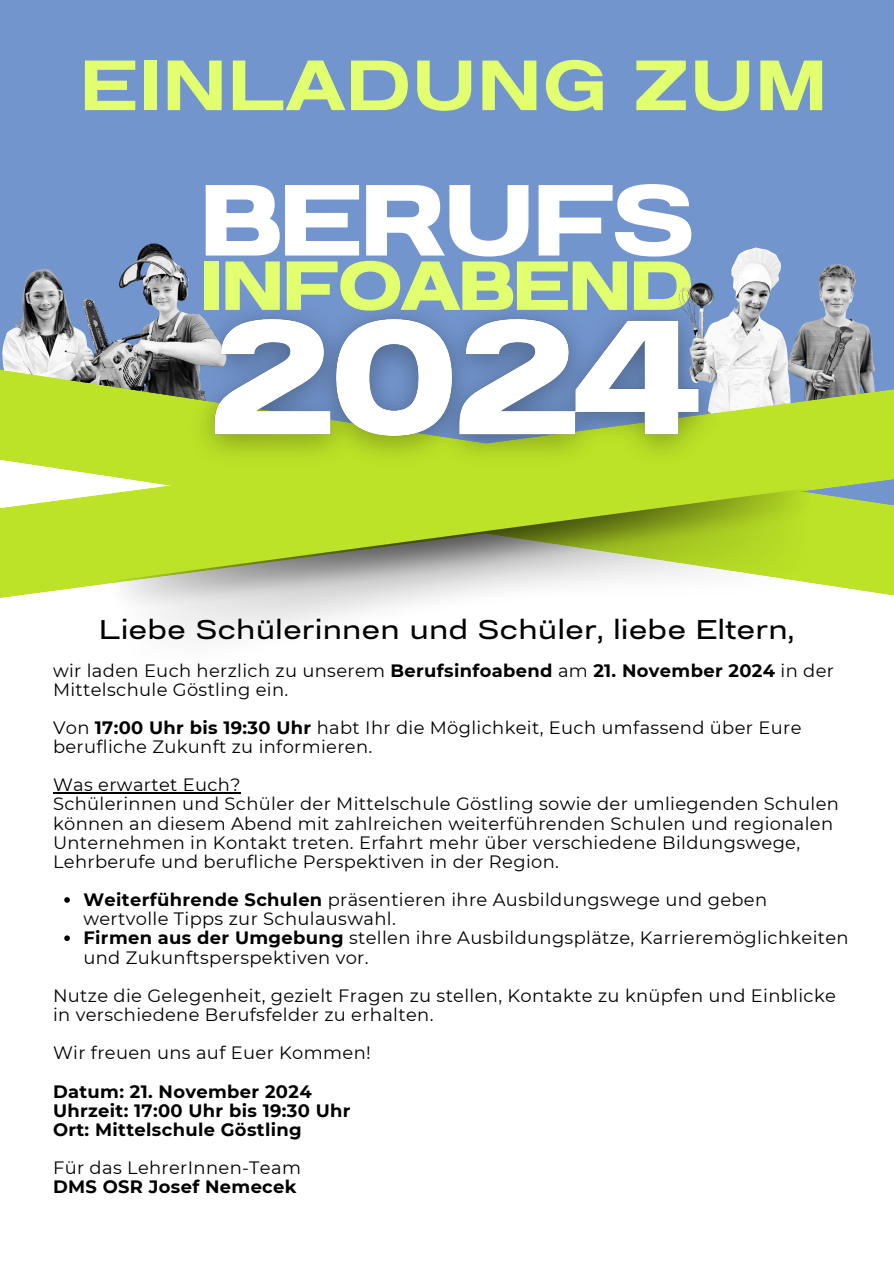
<style>
.page{position:relative;width:894px;height:1264px;background:#fff}
.page>*{position:absolute;margin:0;border:0;box-sizing:border-box;transform-origin:0 0}
.t1{font:700 expanded 100.65px "Prachason Neue";letter-spacing:-.045em;color:#fff}
.t2{font:600 expanded 70.8px "Prachason Neue";color:#e1ff6f}
.t3{font:700 expanded 69.15px "Prachason Neue";letter-spacing:-.045em;color:#e1ff6f}
.t4{font:expanded 27px "Prachason Neue";color:#000}
.t5{font:17.85px/19.2px "Montserrat";letter-spacing:.02em;color:#000}
.t6{font:700 17.85px/19.2px "Montserrat";letter-spacing:.02em;color:#000}
.s1{font-weight:700}
</style>
<div class="page">
<hr style="left:53px;top:792px;width:188px;height:1px;background:#000">
<svg style="left:64px;top:897px;width:6px;height:5px"></svg>
<svg style="left:64px;top:935px;width:6px;height:6px"></svg>
<div style="left:0;top:0;width:893px;height:284px;background:#7295cd"></div>
<img style="left:74px;top:215px;width:167px;height:148px">
<img style="left:0;top:219px;width:138px;height:144px">
<img style="left:655px;top:228px;width:93px;height:135px">
<img style="left:748px;top:226px;width:145px;height:137px">
<svg style="left:0;top:363px;width:893px;height:19px;background:#a2a89e"></svg>
<svg style="left:0;top:382px;width:893px;height:216px;background:#bedf45"></svg>
<img style="left:174px;top:284px;width:566px;height:199px">
<img style="left:107px;top:487px;width:723px;height:150px">
<p class="t2" style="left:79px;top:53px;width:749px">EINLADUNG ZUM</p>
<p class="t1" style="left:198px;top:175px;width:498px">BERUFS</p>
<p class="t3" style="left:199px;top:254px;width:497px">INFOABEND</p>
<p class="t4" style="left:99px;top:617px;width:696px">Liebe Schülerinnen und Schüler, liebe Eltern,</p>
<h3 class="t5" style="left:53px;top:660px;width:782px">wir laden Euch herzlich zu unserem <span class="s1">Berufsinfoabend</span> am <span class="s1">21. November 2024</span> in der<br>Mittelschule Göstling ein.</h3>
<h2 class="t5" style="left:53px;top:718px;width:749px">Von <span class="s1">17:00 Uhr bis 19:30 Uhr</span> habt Ihr die Möglichkeit, Euch umfassend über Eure berufliche Zukunft zu informieren.</h2>
<p class="t5" style="left:53px;top:775px;width:189px">Was erwartet Euch?</p>
<p class="t5" style="left:53px;top:794px;width:787px">Schülerinnen und Schüler der Mittelschule Göstling sowie der umliegenden Schulen können an diesem Abend mit zahlreichen weiterführenden Schulen und regionalen Unternehmen in Kontakt treten. Erfahrt mehr über verschiedene Bildungswege, Lehrberufe und berufliche Perspektiven in der Region.</p>
<p class="t5" style="left:83px;top:890px;width:685px"><span class="s1">Weiterführende Schulen</span> präsentieren ihre Ausbildungswege und geben wertvolle Tipps zur Schulauswahl.</p>
<p class="t5" style="left:83px;top:928px;width:766px"><span class="s1">Firmen aus der Umgebung</span> stellen ihre Ausbildungsplätze, Karrieremöglichkeiten und Zukunftsperspektiven vor.</p>
<h3 class="t5" style="left:53px;top:985px;width:784px">Nutze die Gelegenheit, gezielt Fragen zu stellen, Kontakte zu knüpfen und Einblicke in verschiedene Berufsfelder zu erhalten.</h3>
<p class="t5" style="left:53px;top:1043px;width:319px">Wir freuen uns auf Euer Kommen!</p>
<h4 class="t6" style="left:53px;top:1081px;width:299px">Datum: 21. November 2024<br>Uhrzeit: 17:00 Uhr bis 19:30 Uhr<br>Ort: Mittelschule Göstling</h4>
<p class="t5" style="left:53px;top:1157px;width:249px">Für das LehrerInnen-Team</p>
<p class="t6" style="left:53px;top:1177px;width:245px">DMS OSR Josef Nemecek</p>
</div>
